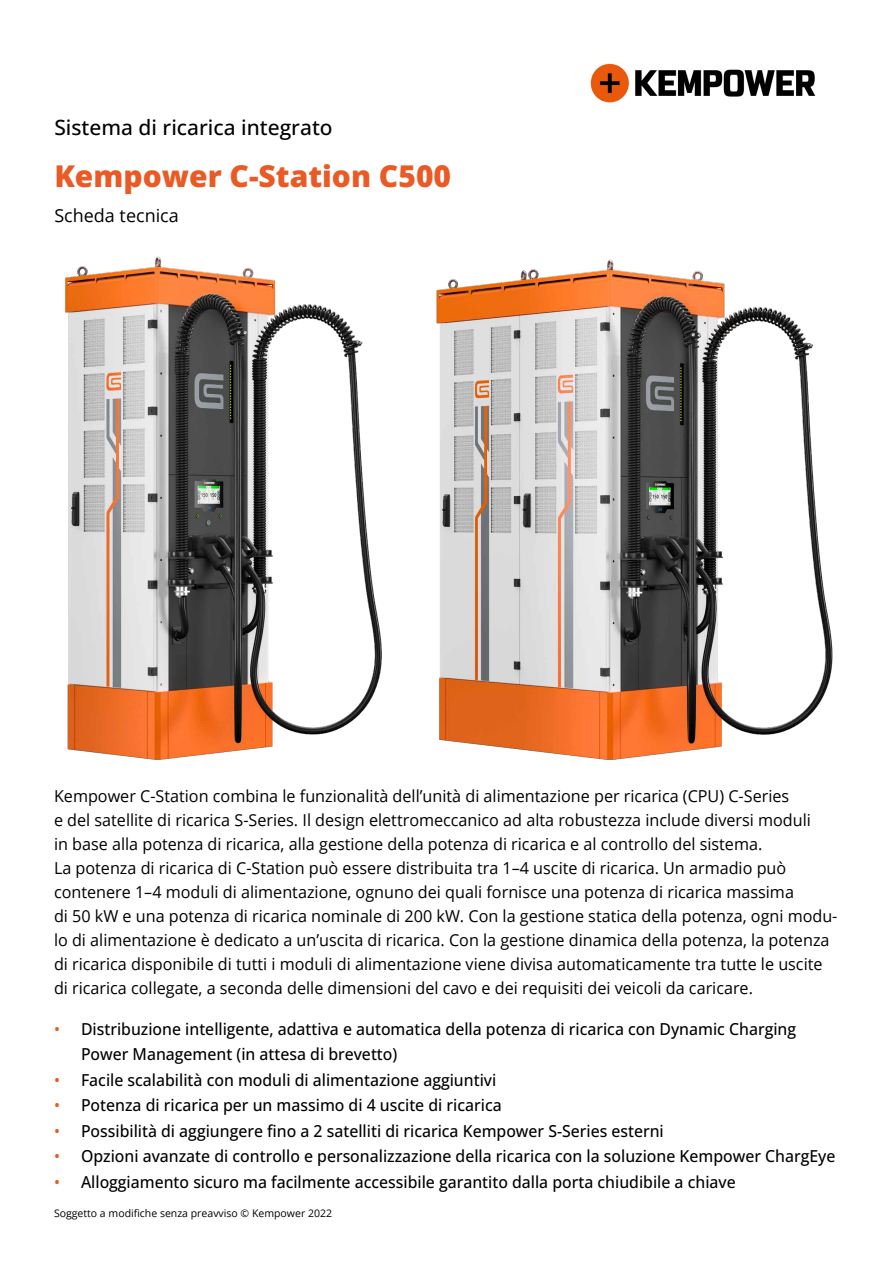
<style>
.page{position:relative;width:893px;height:1263px;background:#fff}
.page>*{position:absolute;margin:0;border:0;box-sizing:border-box;transform-origin:0 0}
.t1{font:800 30px "Open Sans";color:#ea5a24}
.t2{font:500 21px "Open Sans";color:#000101}
.t3{font:18px "Open Sans";color:#000101}
.t4{font:16.5px/24px "Open Sans";color:#000}
.t5{font:500 16.5px/25.5px "Open Sans";color:#000;scale:.96 1}
.t6{font:10.5px "Open Sans";color:#000}
.s1{color:#ea5a24}
</style>
<div class="page">
<img style="left:590px;top:63px;width:226px;height:40px">
<img style="left:65px;top:256px;width:275px;height:504px">
<img style="left:340px;top:259px;width:493px;height:501px">
<p class="t2" style="left:54px;top:113px;width:280px">Sistema di ricarica integrato</p>
<h1 class="t1" style="left:54px;top:155px;width:398px">Kempower C-Station C500</h1>
<p class="t3" style="left:54px;top:203px;width:126px">Scheda tecnica</p>
<p class="t4" style="left:54px;top:783px;width:785px">Kempower C-Station combina le funzionalità dell’unità di alimentazione per ricarica (CPU) C-Series<br>e del satellite di ricarica S-Series. Il design elettromeccanico ad alta robustezza include diversi moduli<br>in base alla potenza di ricarica, alla gestione della potenza di ricarica e al controllo del sistema.<br>La potenza di ricarica di C-Station può essere distribuita tra 1–4 uscite di ricarica. Un armadio può contenere 1–4 moduli di alimentazione, ognuno dei quali fornisce una potenza di ricarica massima<br>di 50 kW e una potenza di ricarica nominale di 200 kW. Con la gestione statica della potenza, ogni modu&shy;lo di alimentazione è dedicato a un’uscita di ricarica. Con la gestione dinamica della potenza, la potenza di ricarica disponibile di tutti i moduli di alimentazione viene divisa automaticamente tra tutte le uscite di ricarica collegate, a seconda delle dimensioni del cavo e dei requisiti dei veicoli da caricare.</p>
<p class="t5" style="left:81px;top:1015px;width:746px;text-indent:-27px"><span class="s1">•</span> Distribuzione intelligente, adattiva e automatica della potenza di ricarica con Dynamic Charging<br>Power Management (in attesa di brevetto)</p>
<p class="t5" style="left:54px;top:1066px;width:462px"><span class="s1">•</span> Facile scalabilità con moduli di alimentazione aggiuntivi</p>
<p class="t5" style="left:54px;top:1092px;width:468px"><span class="s1">•</span> Potenza di ricarica per un massimo di 4 uscite di ricarica</p>
<p class="t5" style="left:54px;top:1117px;width:637px"><span class="s1">•</span> Possibilità di aggiungere fino a 2 satelliti di ricarica Kempower S-Series esterni</p>
<p class="t5" style="left:54px;top:1143px;width:815px"><span class="s1">•</span> Opzioni avanzate di controllo e personalizzazione della ricarica con la soluzione Kempower ChargEye</p>
<p class="t5" style="left:54px;top:1168px;width:712px"><span class="s1">•</span> Alloggiamento sicuro ma facilmente accessibile garantito dalla porta chiudibile a chiave</p>
<p class="t6" style="left:54px;top:1206px;width:280px">Soggetto a modifiche senza preavviso © Kempower 2022</p>
</div>
